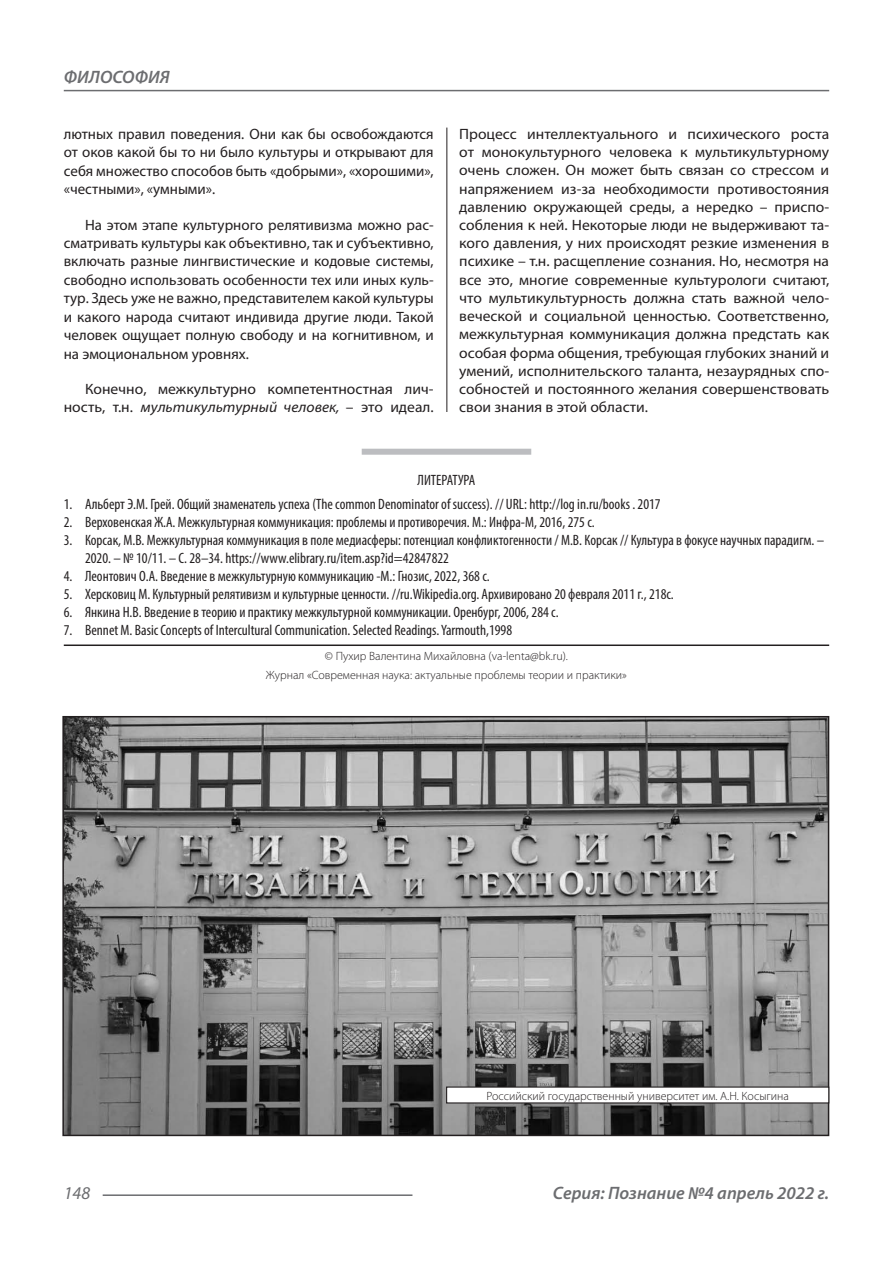
<style>
.page{position:relative;width:893px;height:1263px;background:#fff}
.page>*{position:absolute;margin:0;border:0;box-sizing:border-box;transform-origin:0 0}
.t1{font:italic 600 18px "Myriad Pro";color:#6c6d70}
.t2{font:italic 18px "Myriad Pro";color:#6c6d70}
.Статья_текст{font:15px/18.3px "Myriad Pro";color:#231f20;text-align:right;scale:1.04 1}
.Библиография_Литерат{font:condensed 15px/18px "Myriad Pro";color:#231f20}
.Статья_текст-2{font:15px/18.5px "Myriad Pro";color:#231f20;text-align:justify}
.Автор_копирайт{font:300 12px "Myriad Pro";color:#231f20}
.s1{font-style:italic}
</style>
<div class="page">
<hr style="left:446px;top:128px;width:1px;height:1007px;background:#231f20">
<hr style="left:103px;top:1194px;width:309px;height:2px;background:#6c6d70">
<hr style="left:64px;top:90px;width:765px;height:1px;background:#6c6d70">
<div style="left:362px;top:449px;width:169px;height:6px;background:#bcbdc0"></div>
<hr style="left:64px;top:644px;width:765px;height:2px;background:#231f20">
<img style="left:65px;top:719px;width:761px;height:414px">
<div style="left:62px;top:716px;width:767px;height:420px;border:2px solid #231f20"></div>
<div style="left:447px;top:1087px;width:382px;height:16px;background:#fff"></div>
<div style="left:446px;top:1086px;width:383px;height:17px;border:1px solid #231f20"></div>
<p class="t1" style="left:64px;top:66px;width:107px">ФИЛОСОФИЯ</p>
<p class="Статья_текст-2" style="left:64px;top:124px;width:371px">лютных правил поведения. Они как бы освобождаются от оков какой бы то ни было культуры и открывают для себя множество способов быть «добрыми», «хорошими», «честными», «умными».</p>
<p class="Статья_текст-2" style="left:64px;top:215px;width:371px;text-indent:21px">На этом этапе культурного релятивизма можно рас&shy;сматривать культуры как объективно, так и субъективно, включать разные лингвистические и кодовые системы, свободно использовать особенности тех или иных куль&shy;тур. Здесь уже не важно, представителем какой культуры и какого народа считают индивида другие люди. Такой человек ощущает полную свободу и на когнитивном, и на эмоциональном уровнях.</p>
<p class="Статья_текст" style="left:64px;top:380px;width:357px">Конечно, межкультурно компетентностная лич&shy;ность, т.н. <span class="s1">мультикультурный человек,</span> – это идеал.</p>
<p class="Статья_текст" style="left:459px;top:124px;width:357px;text-align:justify">Процесс интеллектуального и психического роста от монокультурного человека к мультикультурному очень сложен. Он может быть связан со стрессом и напряжением из-за необходимости противостояния давлению окружающей среды, а нередко – приспо&shy;собления к ней. Некоторые люди не выдерживают та&shy;кого давления, у них происходят резкие изменения в психике – т.н. расщепление сознания. Но, несмотря на все это, многие современные культурологи считают, что мультикультурность должна стать важной чело&shy;веческой и социальной ценностью. Соответственно, межкультурная коммуникация должна предстать как особая форма общения, требующая глубоких знаний и умений, исполнительского таланта, незаурядных спо&shy;собностей и постоянного желания совершенствовать свои знания в этой области.</p>
<p class="Библиография_Литерат" style="left:418px;top:471px;width:59px">ЛИТЕРАТУРА</p>
<p class="Библиография_Литерат" style="left:64px;top:494px;width:598px">1. Альберт Э.М. Грей. Общий знаменатель успеха (The common Denominator of success). // URL: http://log in.ru/books . 2017</p>
<p class="Библиография_Литерат" style="left:64px;top:512px;width:532px">2. Верховенская Ж.А. Межкультурная коммуникация: проблемы и противоречия. М.: Инфра-М, 2016, 275 с.</p>
<p class="Библиография_Литерат" style="left:85px;top:530px;width:741px;text-indent:-21px">3. Корсак, М.В. Межкультурная коммуникация в поле медиасферы: потенциал конфликтогенности / М.В. Корсак // Культура в фокусе научных парадигм. –<br>2020. – № 10/11. – С. 28–34. https://www.elibrary.ru/item.asp?id=42847822</p>
<p class="Библиография_Литерат" style="left:64px;top:566px;width:427px">4. Леонтович О.А. Введение в межкультурную коммуникацию -М.: Гнозис, 2022, 368 с.</p>
<p class="Библиография_Литерат" style="left:64px;top:584px;width:612px">5. Херсковиц М. Культурный релятивизм и культурные ценности. //ru.Wikipedia.org. Архивировано 20 февраля 2011 г., 218с.</p>
<p class="Библиография_Литерат" style="left:64px;top:602px;width:496px">6. Янкина Н.В. Введение в теорию и практику межкультурной коммуникации. Оренбург, 2006, 284 с.</p>
<p class="Библиография_Литерат" style="left:64px;top:620px;width:450px">7. Bennet M. Basic Concepts of Intercultural Communication. Selected Readings. Yarmouth,1998</p>
<p class="Автор_копирайт" style="left:325px;top:648px;width:245px">© Пухир Валентина Михайловна (va-lenta@bk.ru).</p>
<p class="Автор_копирайт" style="left:266px;top:668px;width:363px">Журнал «Современная наука: актуальные проблемы теории и практики»</p>
<p class="Автор_копирайт" style="left:486px;top:1088px;width:304px">Российский государственный университет им. А.Н. Косыгина</p>
<p class="t2" style="left:64px;top:1182px;width:28px">148</p>
<p class="t1" style="left:553px;top:1182px;width:278px">Серия: Познание №4 апрель 2022 г.</p>
</div>
